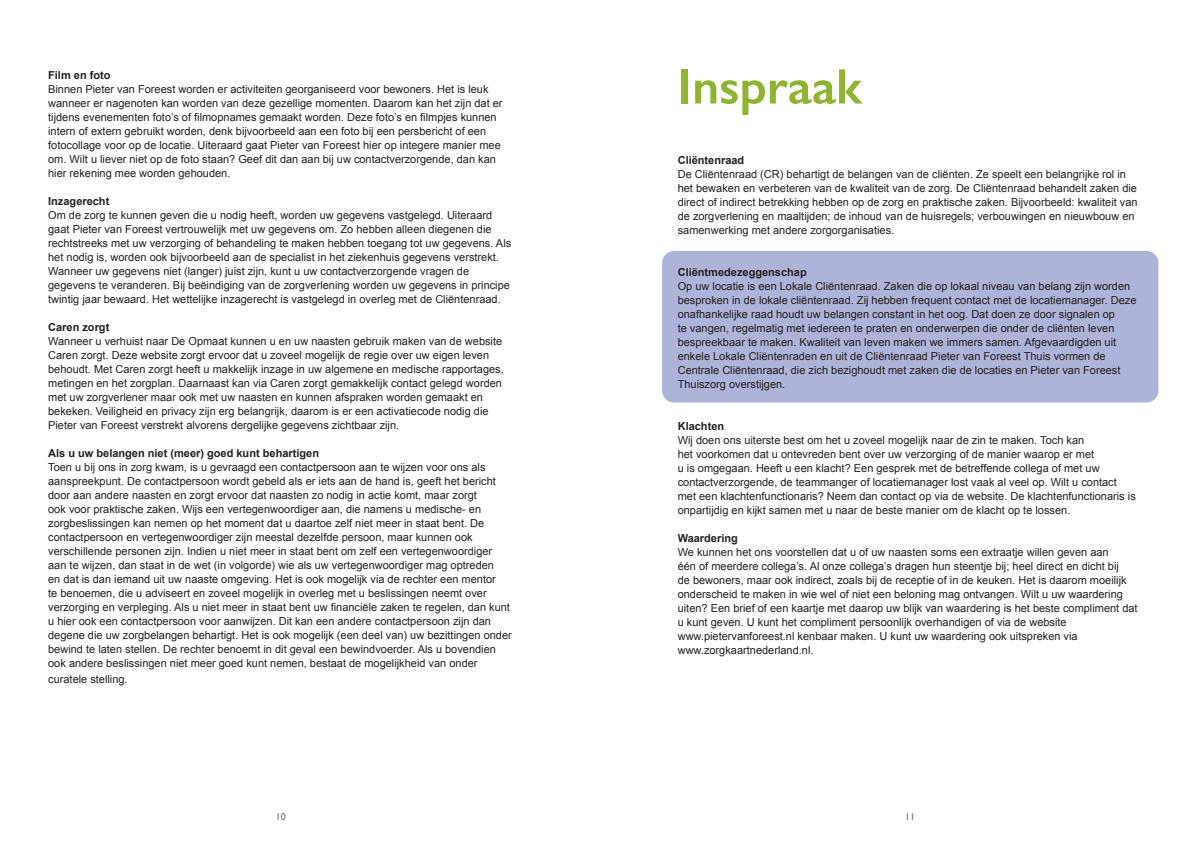
<style>
.page{position:relative;width:1191px;height:842px;background:#fff}
.page>*{position:absolute;margin:0;border:0;box-sizing:border-box;transform-origin:0 0}
.Kop_3{font:600 50px "Gill Sans";color:#8fb431}
.Kop_3-2{font:11px/14px "Arial";color:#231f20}
.body{font:11px/14px "Arial";color:#231f20}
.Kop_3-3{font:700 11px "Arial";color:#231f20}
.body-2{font:700 11px "Arial";color:#231f20}
.t1{font:10px "Gill Sans";color:#6c6d70}
</style>
<div class="page">
<div style="left:662px;top:251px;width:496px;height:152px;background:#aeb3d9;border-radius:12px"></div>
<p class="Kop_3-3" style="left:48px;top:68px;width:64px">Film en foto</p>
<p class="Kop_3-2" style="left:48px;top:82px;width:456px">Binnen Pieter van Foreest worden er activiteiten georganiseerd voor bewoners. Het is leuk wanneer er nagenoten kan worden van deze gezellige momenten. Daarom kan het zijn dat er tijdens evenementen foto’s of filmopnames gemaakt worden. Deze foto’s en filmpjes kunnen intern of extern gebruikt worden, denk bijvoorbeeld aan een foto bij een persbericht of een fotocollage voor op de locatie. Uiteraard gaat Pieter van Foreest hier op integere manier mee om. Wilt u liever niet op de foto staan? Geef dit dan aan bij uw contactverzorgende, dan kan hier rekening mee worden gehouden.</p>
<p class="Kop_3-3" style="left:48px;top:194px;width:63px">Inzagerecht</p>
<p class="Kop_3-2" style="left:48px;top:208px;width:464px">Om de zorg te kunnen geven die u nodig heeft, worden uw gegevens vastgelegd. Uiteraard gaat Pieter van Foreest vertrouwelijk met uw gegevens om. Zo hebben alleen diegenen die rechtstreeks met uw verzorging of behandeling te maken hebben toegang tot uw gegevens. Als het nodig is, worden ook bijvoorbeeld aan de specialist in het ziekenhuis gegevens verstrekt.<br>Wanneer uw gegevens niet (langer) juist zijn, kunt u uw contactverzorgende vragen de gegevens te veranderen. Bij beëindiging van de zorgverlening worden uw gegevens in principe twintig jaar bewaard. Het wettelijke inzagerecht is vastgelegd in overleg met de Cliëntenraad.</p>
<p class="Kop_3-3" style="left:48px;top:320px;width:63px">Caren zorgt</p>
<p class="Kop_3-2" style="left:48px;top:334px;width:457px">Wanneer u verhuist naar De Opmaat kunnen u en uw naasten gebruik maken van de website Caren zorgt. Deze website zorgt ervoor dat u zoveel mogelijk de regie over uw eigen leven behoudt. Met Caren zorgt heeft u makkelijk inzage in uw algemene en medische rapportages, metingen en het zorgplan. Daarnaast kan via Caren zorgt gemakkelijk contact gelegd worden met uw zorgverlener maar ook met uw naasten en kunnen afspraken worden gemaakt en bekeken. Veiligheid en privacy zijn erg belangrijk, daarom is er een activatiecode nodig die Pieter van Foreest verstrekt alvorens dergelijke gegevens zichtbaar zijn.</p>
<p class="Kop_3-3" style="left:48px;top:446px;width:272px">Als u uw belangen niet (meer) goed kunt behartigen</p>
<p class="body" style="left:48px;top:460px;width:465px">Toen u bij ons in zorg kwam, is u gevraagd een contactpersoon aan te wijzen voor ons als aanspreekpunt. De contactpersoon wordt gebeld als er iets aan de hand is, geeft het bericht door aan andere naasten en zorgt ervoor dat naasten zo nodig in actie komt, maar zorgt<br>ook voor praktische zaken. Wijs een vertegenwoordiger aan, die namens u medische- en zorgbeslissingen kan nemen op het moment dat u daartoe zelf niet meer in staat bent. De contactpersoon en vertegenwoordiger zijn meestal dezelfde persoon, maar kunnen ook verschillende personen zijn. Indien u niet meer in staat bent om zelf een vertegenwoordiger aan te wijzen, dan staat in de wet (in volgorde) wie als uw vertegenwoordiger mag optreden<br>en dat is dan iemand uit uw naaste omgeving. Het is ook mogelijk via de rechter een mentor<br>te benoemen, die u adviseert en zoveel mogelijk in overleg met u beslissingen neemt over verzorging en verpleging. Als u niet meer in staat bent uw financiële zaken te regelen, dan kunt u hier ook een contactpersoon voor aanwijzen. Dit kan een andere contactpersoon zijn dan degene die uw zorgbelangen behartigt. Het is ook mogelijk (een deel van) uw bezittingen onder bewind te laten stellen. De rechter benoemt in dit geval een bewindvoerder. Als u bovendien ook andere beslissingen niet meer goed kunt nemen, bestaat de mogelijkheid van onder</p>
<p class="body" style="left:48px;top:672px;width:81px">curatele stelling.</p>
<p class="Kop_3" style="left:677px;top:56px;width:186px">Inspraak</p>
<p class="body-2" style="left:677px;top:153px;width:68px">Cliëntenraad</p>
<p class="Kop_3-2" style="left:677px;top:167px;width:461px">De Cliëntenraad (CR) behartigt de belangen van de cliënten. Ze speelt een belangrijke rol in het bewaken en verbeteren van de kwaliteit van de zorg. De Cliëntenraad behandelt zaken die direct of indirect betrekking hebben op de zorg en praktische zaken. Bijvoorbeeld: kwaliteit van de zorgverlening en maaltijden; de inhoud van de huisregels; verbouwingen en nieuwbouw en samenwerking met andere zorgorganisaties.</p>
<p class="Kop_3-3" style="left:677px;top:265px;width:130px">Cliëntmedezeggenschap</p>
<p class="Kop_3-2" style="left:677px;top:279px;width:460px">Op uw locatie is een Lokale Cliëntenraad. Zaken die op lokaal niveau van belang zijn worden besproken in de lokale cliëntenraad. Zij hebben frequent contact met de locatiemanager. Deze onafhankelijke raad houdt uw belangen constant in het oog. Dat doen ze door signalen op</p>
<p class="Kop_3-2" style="left:677px;top:321px;width:444px">te vangen, regelmatig met iedereen te praten en onderwerpen die onder de cliënten leven bespreekbaar te maken. Kwaliteit van leven maken we immers samen. Afgevaardigden uit enkele Lokale Cliëntenraden en uit de Cliëntenraad Pieter van Foreest Thuis vormen de Centrale Cliëntenraad, die zich bezighoudt met zaken die de locaties en Pieter van Foreest Thuiszorg overstijgen.</p>
<p class="Kop_3-3" style="left:677px;top:419px;width:48px">Klachten</p>
<p class="Kop_3-2" style="left:677px;top:433px;width:459px">Wij doen ons uiterste best om het u zoveel mogelijk naar de zin te maken. Toch kan<br>het voorkomen dat u ontevreden bent over uw verzorging of de manier waarop er met<br>u is omgegaan. Heeft u een klacht? Een gesprek met de betreffende collega of met uw contactverzorgende, de teammanger of locatiemanager lost vaak al veel op. Wilt u contact met een klachtenfunctionaris? Neem dan contact op via de website. De klachtenfunctionaris is onpartijdig en kijkt samen met u naar de beste manier om de klacht op te lossen.</p>
<p class="Kop_3-3" style="left:677px;top:531px;width:62px">Waardering</p>
<p class="Kop_3-2" style="left:677px;top:545px;width:461px">We kunnen het ons voorstellen dat u of uw naasten soms een extraatje willen geven aan<br>één of meerdere collega’s. Al onze collega’s dragen hun steentje bij; heel direct en dicht bij<br>de bewoners, maar ook indirect, zoals bij de receptie of in de keuken. Het is daarom moeilijk onderscheid te maken in wie wel of niet een beloning mag ontvangen. Wilt u uw waardering uiten? Een brief of een kaartje met daarop uw blijk van waardering is het beste compliment dat u kunt geven. U kunt het compliment persoonlijk overhandigen of via de website</p>
<p class="Kop_3-2" style="left:677px;top:629px;width:401px">www.pietervanforeest.nl kenbaar maken. U kunt uw waardering ook uitspreken via</p>
<p class="Kop_3-2" style="left:677px;top:643px;width:137px">www.zorgkaartnederland.nl.</p>
<p class="t1" style="left:276px;top:810px;width:11px">10</p>
<p class="t1" style="left:905px;top:810px;width:11px">11</p>
</div>
